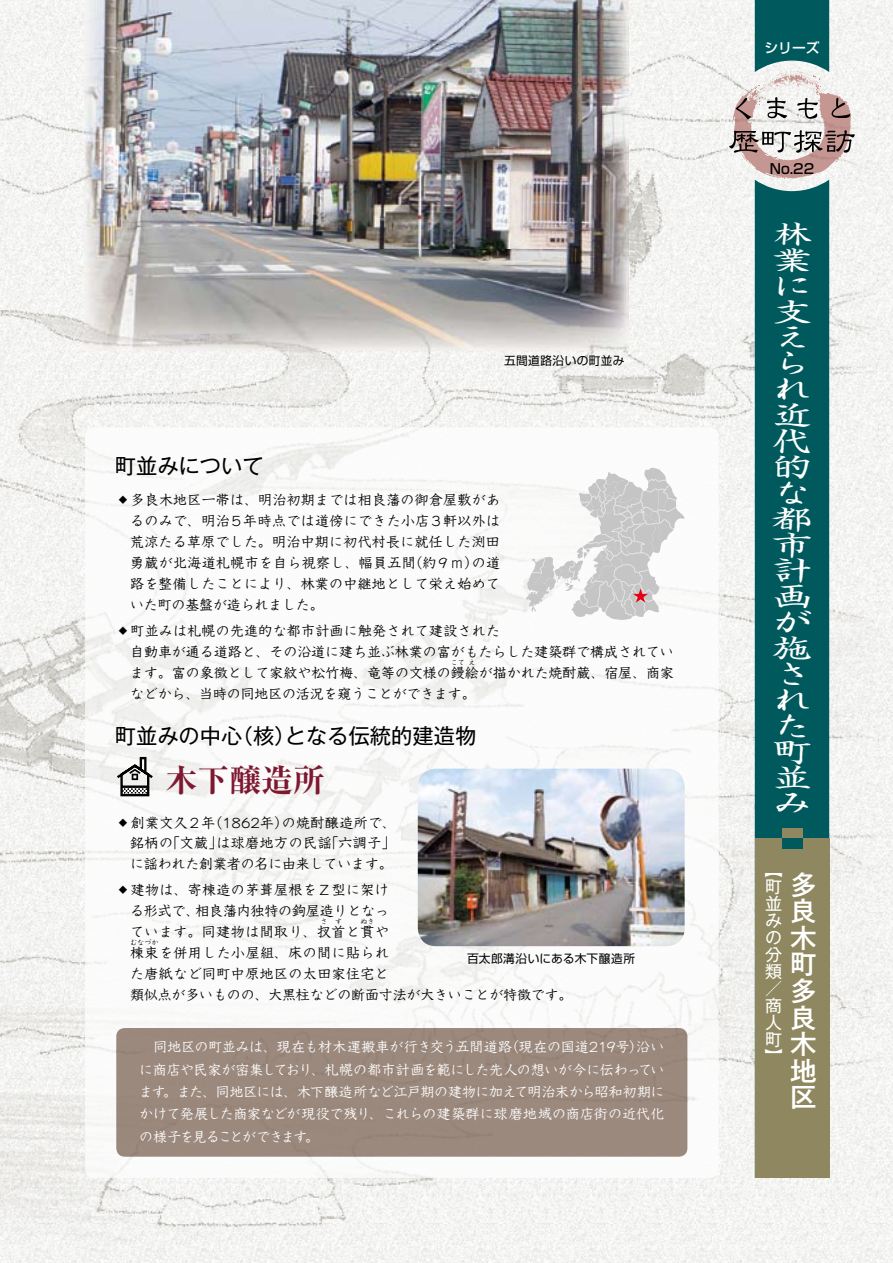
<style>
.page{position:relative;width:893px;height:1263px;background:#fff}
.page>*{position:absolute;margin:0;border:0;box-sizing:border-box;transform-origin:0 0}
.t1{font:700 expanded 31.95px "Ryumin Pro";color:#7e1830}
.t2{font:500 26.55px/26.5px "Gothic MB101 Pro";color:#fff;text-align:justify}
.t3{font:25.95px/26px "Shinsei Kai Pro CBSK1";color:#fff;scale:1.52 1}
.t4{font:21.3px "Gothic MB101 Pro";color:#000}
.t5{font:16.95px/17px "Gothic MB101 Pro";color:#fff;text-align:justify}
.t6{font:13.8px/20.9px "Kyoka ICA Pro";letter-spacing:.01em;color:#000;text-align:justify}
.t7{font:13.8px/22.4px "Kyoka ICA Pro";letter-spacing:.01em;color:#fff;text-align:justify}
.t8{font:13.8px "Kyoka ICA Pro";letter-spacing:.045em;color:#000}
.t9{font:500 13.8px "Shin Go Pro";color:#000}
.t10{font:500 13.8px "Shin Go Pro";color:#fff}
.t11{font:11.7px "Shin Go Pro";letter-spacing:.03em;color:#000}
.t12{font:6.9px "Kyoka ICA Pro";color:#000}
</style>
<div class="page">
<img style="left:0;top:0;width:893px;height:1263px">
<img style="left:85px;top:427px;width:634px;height:644px">
<img style="left:85px;top:1071px;width:53px;height:107px">
<img style="left:666px;top:1071px;width:53px;height:107px">
<img style="left:138px;top:1157px;width:528px;height:21px">
<div style="left:755px;top:0;width:74px;height:838px;background:#005a5d"></div>
<div style="left:755px;top:838px;width:74px;height:340px;background:#8e875f"></div>
<div style="left:782px;top:828px;width:20px;height:10px;background:#8e875f"></div>
<div style="left:782px;top:838px;width:20px;height:11px;background:#005a5d"></div>
<img style="left:732px;top:86px;width:4px;height:16px">
<svg style="left:526px;top:468px;width:159px;height:152px"></svg>
<img style="left:85px;top:0;width:543px;height:350px">
<svg style="left:736px;top:76px;width:114px;height:43px"></svg>
<svg style="left:729px;top:130px;width:126px;height:35px"></svg>
<img style="left:418px;top:769px;width:267px;height:177px;border-radius:18px">
<div style="left:116px;top:1028px;width:571px;height:129px;background:#9c897e;border-radius:9px"></div>
<svg style="left:117px;top:757px;width:36px;height:39px"></svg>
<img style="left:732px;top:102px;width:26px;height:39px">
<img style="left:780px;top:70px;width:27px;height:6px">
<p class="t11" style="left:504px;top:351px;width:122px">五間道路沿いの町並み</p>
<h3 class="t4" style="left:115px;top:448px;width:150px">町並みについて</h3>
<p class="t6" style="left:130px;top:488px;width:371px;text-indent:-14px">◆多良木地区一帯は、明治初期までは相良藩の御倉屋敷があるのみで、明治５年時点では道傍にできた小店３軒以外は荒涼たる草原でした。明治中期に初代村長に就任した渕田勇蔵が北海道札幌市を自ら視察し、幅員五間（約９ｍ）の道路を整備したことにより、林業の中継地として栄え始めていた町の基盤が造られました。</p>
<p class="t6" style="left:130px;top:619px;width:545px;text-align:left;text-indent:-14px">◆町並みは札幌の先進的な都市計画に触発されて建設された<br>自動車が通る道路と、その沿道に建ち並ぶ林業の富がもたらした建築群で構成されています。富の象徴として家紋や松竹梅、竜等の文様の鏝絵が描かれた焼酎蔵、宿屋、商家</p>
<p class="t12" style="left:451px;top:657px;width:15px">こて</p>
<p class="t12" style="left:468px;top:657px;width:8px">え</p>
<p class="t6" style="left:130px;top:681px;width:347px">などから、当時の同地区の活況を窺うことができます。</p>
<h3 class="t4" style="left:115px;top:718px;width:363px">町並みの中心（核）となる伝統的建造物</h3>
<h1 class="t1" style="left:166px;top:755px;width:161px">木下醸造所</h1>
<p class="t6" style="left:130px;top:810px;width:267px;text-indent:-14px">◆創業文久２年（1862年）の焼酎醸造所で、銘柄の「文蔵」は球磨地方の民謡「六調子」に謡われた創業者の名に由来しています。</p>
<p class="t6" style="left:130px;top:878px;width:260px;text-indent:-14px">◆建物は、寄棟造の茅葺屋根をＺ型に架ける形式で、相良藩内独特の鉤屋造りとなっています。同建物は間取り、扠首と貫や</p>
<p class="t12" style="left:321px;top:916px;width:8px">さ</p>
<p class="t12" style="left:335px;top:916px;width:8px">す</p>
<p class="t12" style="left:361px;top:916px;width:15px">ぬき</p>
<p class="t8" style="left:130px;top:942px;width:260px">棟束を併用した小屋組、床の間に貼られ</p>
<p class="t12" style="left:130px;top:937px;width:30px">むなづか</p>
<p class="t6" style="left:130px;top:961px;width:444px">た唐紙など同町中原地区の太田家住宅と<br>類似点が多いものの、大黒柱などの断面寸法が大きいことが特徴です。</p>
<p class="t7" style="left:139px;top:1034px;width:527px">　同地区の町並みは、現在も材木運搬車が行き交う五間道路（現在の国道219号）沿いに商店や民家が密集しており、札幌の都市計画を範にした先人の想いが今に伝わっています。また、同地区には、木下醸造所など江戸期の建物に加えて明治末から昭和初期にかけて発展した商家などが現役で残り、これらの建築群に球磨地域の商店街の近代化の様子を見ることができます。</p>
<p class="t11" style="left:467px;top:949px;width:170px">百太郎溝沿いにある木下醸造所</p>
<p class="t10" style="left:764px;top:36px;width:57px">シリーズ</p>
<p class="t9" style="left:770px;top:157px;width:46px">No.22</p>
<h3 class="t3" style="left:772px;top:218px;width:27px">林業に支えられ近代的な都市計画が施された町並み</h3>
<p class="t5" style="left:765px;top:859px;width:18px">【町並みの分類／商人町】</p>
<h2 class="t2" style="left:790px;top:868px;width:28px">多良木町多良木地区</h2>
</div>
